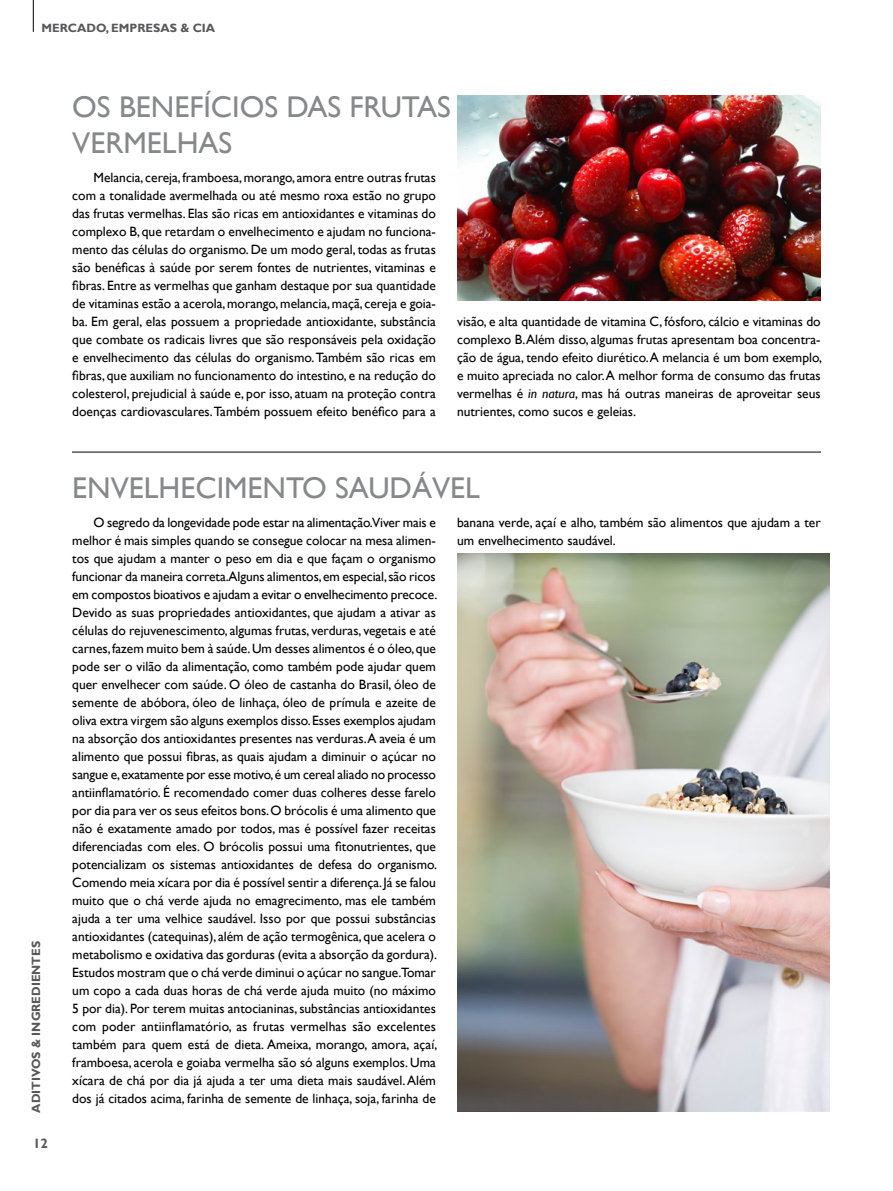
<style>
.page{position:relative;width:893px;height:1191px;background:#fff}
.page>*{position:absolute;margin:0;border:0;box-sizing:border-box;transform-origin:0 0}
.titulo_mercado_lanca{font:30px/36px "Gill Sans";color:#87888a}
.texto_box_mercado_la{font:13.5px/18px "Gill Sans";color:#000;text-align:justify}
.t1{font:700 13.5px "Gill Sans";color:#58585a}
.t2{font:700 12px "Gill Sans";color:#58585a}
.s1{font-style:italic}
</style>
<div class="page">
<hr style="left:33px;top:0;width:1px;height:32px;background:#000">
<hr style="left:72px;top:452px;width:748px;height:1px;background:#000">
<img style="left:457px;top:96px;width:364px;height:204px">
<img style="left:457px;top:553px;width:372px;height:558px">
<p class="t2" style="left:42px;top:21px;width:175px">MERCADO, EMPRESAS &amp; CIA</p>
<p class="t2" style="left:29px;top:1112px;width:173px;rotate:-90deg">ADITIVOS &amp; INGREDIENTES</p>
<p class="t1" style="left:33px;top:1135px;width:16px">12</p>
<p class="titulo_mercado_lanca" style="left:72px;top:89px;width:380px">OS BENEFÍCIOS DAS FRUTAS<br>VERMELHAS</p>
<p class="texto_box_mercado_la" style="left:72px;top:169px;width:365px;text-indent:21px">Melancia, cereja, framboesa, morango, amora entre outras frutas com a tonalidade avermelhada ou até mesmo roxa estão no grupo das frutas vermelhas. Elas são ricas em antioxidantes e vitaminas do complexo B, que retardam o envelhecimento e ajudam no funciona&shy;mento das células do organismo. De um modo geral, todas as frutas são benéficas à saúde por serem fontes de nutrientes, vitaminas e fibras. Entre as vermelhas que ganham destaque por sua quantidade de vitaminas estão a acerola, morango, melancia, maçã, cereja e goia&shy;ba. Em geral, elas possuem a propriedade antioxidante, substância que combate os radicais livres que são responsáveis pela oxidação e envelhecimento das células do organismo. Também são ricas em fibras, que auxiliam no funcionamento do intestino, e na redução do colesterol, prejudicial à saúde e, por isso, atuam na proteção contra doenças cardiovasculares. Também possuem efeito benéfico para a</p>
<p class="texto_box_mercado_la" style="left:457px;top:313px;width:366px">visão, e alta quantidade de vitamina C, fósforo, cálcio e vitaminas do complexo B. Além disso, algumas frutas apresentam boa concentra&shy;ção de água, tendo efeito diurético. A melancia é um bom exemplo, e muito apreciada no calor. A melhor forma de consumo das frutas vermelhas é <span class="s1">in natura</span>, mas há outras maneiras de aproveitar seus nutrientes, como sucos e geleias.</p>
<p class="titulo_mercado_lanca" style="left:72px;top:470px;width:409px">ENVELHECIMENTO SAUDÁVEL</p>
<p class="texto_box_mercado_la" style="left:72px;top:513px;width:367px;text-indent:21px">O segredo da longevidade pode estar na alimentação.Viver mais e melhor é mais simples quando se consegue colocar na mesa alimen&shy;tos que ajudam a manter o peso em dia e que façam o organismo funcionar da maneira correta.Alguns alimentos, em especial, são ricos em compostos bioativos e ajudam a evitar o envelhecimento precoce.<br>Devido as suas propriedades antioxidantes, que ajudam a ativar as células do rejuvenescimento, algumas frutas, verduras, vegetais e até carnes, fazem muito bem à saúde. Um desses alimentos é o óleo, que pode ser o vilão da alimentação, como também pode ajudar quem quer envelhecer com saúde. O óleo de castanha do Brasil, óleo de semente de abóbora, óleo de linhaça, óleo de prímula e azeite de oliva extra virgem são alguns exemplos disso. Esses exemplos ajudam na absorção dos antioxidantes presentes nas verduras.A aveia é um alimento que possui fibras, as quais ajudam a diminuir o açúcar no sangue e, exatamente por esse motivo, é um cereal aliado no processo antiinflamatório. É recomendado comer duas colheres desse farelo por dia para ver os seus efeitos bons. O brócolis é uma alimento que não é exatamente amado por todos, mas é possível fazer receitas diferenciadas com eles. O brócolis possui uma fitonutrientes, que potencializam os sistemas antioxidantes de defesa do organismo.<br>Comendo meia xícara por dia é possível sentir a diferença. Já se falou muito que o chá verde ajuda no emagrecimento, mas ele também ajuda a ter uma velhice saudável. Isso por que possui substâncias antioxidantes (catequinas), além de ação termogênica, que acelera o metabolismo e oxidativa das gorduras (evita a absorção da gordura).<br>Estudos mostram que o chá verde diminui o açúcar no sangue.Tomar um copo a cada duas horas de chá verde ajuda muito (no máximo 5 por dia). Por terem muitas antocianinas, substâncias antioxidantes com poder antiinflamatório, as frutas vermelhas são excelentes também para quem está de dieta. Ameixa, morango, amora, açaí, framboesa, acerola e goiaba vermelha são só alguns exemplos. Uma xícara de chá por dia já ajuda a ter uma dieta mais saudável. Além dos já citados acima, farinha de semente de linhaça, soja, farinha de</p>
<p class="texto_box_mercado_la" style="left:457px;top:513px;width:365px">banana verde, açaí e alho, também são alimentos que ajudam a ter um envelhecimento saudável.</p>
</div>
